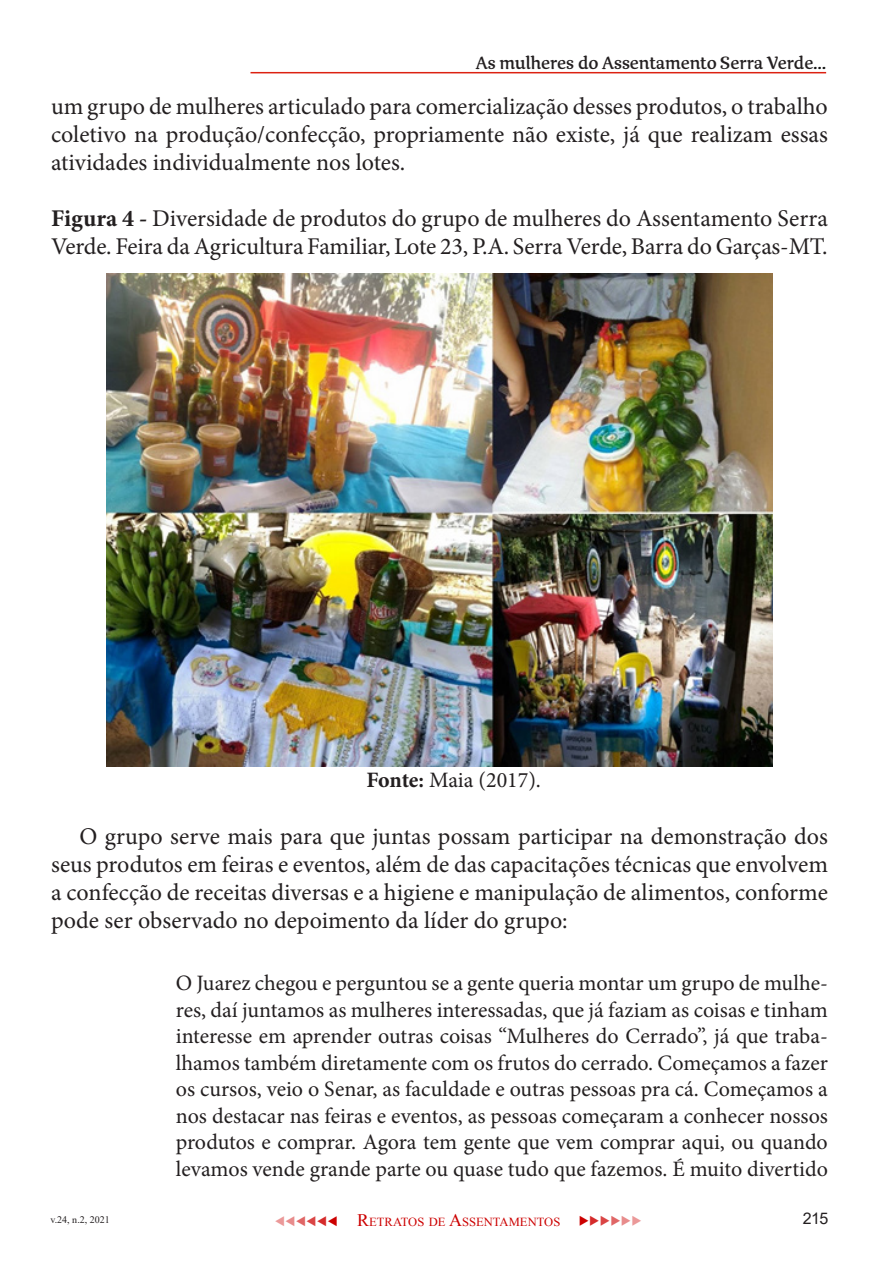
<style>
.page{position:relative;width:879px;height:1276px;background:#fff}
.page>*{position:absolute;margin:0;border:0;box-sizing:border-box;transform-origin:0 0}
.Corpo_do_texto{font:24px/28px "Minion Pro";color:#231f20;text-align:justify}
.Citação_direta_longa{font:22px/26.4px "Minion Pro";color:#231f20;text-align:justify}
.t1{font:18px "Rumba Small";color:#231f20}
.t2{font:16px "Arial";color:#231f20}
.t3{font:12.6px "Mongolian Baiti";color:#c00}
.t4{font:12px "Wingdings 3";color:#c00}
.t5{font:10px "Times New Roman";color:#231f20}
.s1{color:#111}
.s2{font-weight:700}
.s3{font-size:18px}
.s4{color:#d52b2b}
.s5{color:#da4545}
.s6{color:#e06666}
.s7{color:#e88c8c}
.s8{color:#eb9999}
</style>
<div class="page">
<hr style="left:250px;top:72px;width:576px;height:1px;background:#dc2111">
<img style="left:106px;top:274px;width:666px;height:493px">
<p class="t1" style="left:476px;top:50px;width:352px">As mulheres do Assentamento Serra Verde<span class="s1">...</span></p>
<p class="Corpo_do_texto" style="left:51px;top:92px;width:778px">um grupo de mulheres articulado para comercialização desses produtos, o trabalho coletivo na produção/confecção, propriamente não existe, já que realizam essas atividades individualmente nos lotes.</p>
<p class="Corpo_do_texto" style="left:51px;top:204px;width:778px"><span class="s2">Figura 4 -</span> Diversidade de produtos do grupo de mulheres do Assentamento Serra<br>Verde. Feira da Agricultura Familiar, Lote 23, P.A. Serra Verde, Barra do Garças-MT.</p>
<p class="Citação_direta_longa" style="left:366px;top:767px;width:176px"><span class="s2">Fonte:</span> Maia (2017).</p>
<p class="Corpo_do_texto" style="left:51px;top:822px;width:778px;text-indent:28px">O grupo serve mais para que juntas possam participar na demonstração dos seus produtos em feiras e eventos, além de das capacitações técnicas que envolvem a confecção de receitas diversas e a higiene e manipulação de alimentos, conforme pode ser observado no depoimento da líder do grupo:</p>
<p class="Citação_direta_longa" style="left:176px;top:970px;width:654px">O Juarez chegou e perguntou se a gente queria montar um grupo de mulhe&shy;res, daí juntamos as mulheres interessadas, que já faziam as coisas e tinham interesse em aprender outras coisas “Mulheres do Cerrado”, já que traba&shy;lhamos também diretamente com os frutos do cerrado. Começamos a fazer os cursos, veio o Senar, as faculdade e outras pessoas pra cá. Começamos a nos destacar nas feiras e eventos, as pessoas começaram a conhecer nossos produtos e comprar. Agora tem gente que vem comprar aqui, ou quando levamos vende grande parte ou quase tudo que fazemos. É muito divertido</p>
<p class="t5" style="left:50px;top:1213px;width:61px">v.24, n.2, 2021</p>
<p class="t3" style="left:357px;top:1214px;width:205px"><span class="s3">R</span>ETRATOS DE <span class="s3">A</span>SSENTAMENTOS</p>
<p class="t4" style="left:579px;top:1213px;width:65px">◆<span class="s4">◆</span><span class="s5">◆</span><span class="s6">◆</span><span class="s7">◆</span><span class="s8">◆</span></p>
<p class="t2" style="left:802px;top:1207px;width:27px">215</p>
<p class="t4" style="left:338px;top:1227px;width:65px;rotate:-180deg">◆<span class="s4">◆</span><span class="s5">◆</span><span class="s6">◆</span><span class="s7">◆</span><span class="s8">◆</span></p>
</div>
